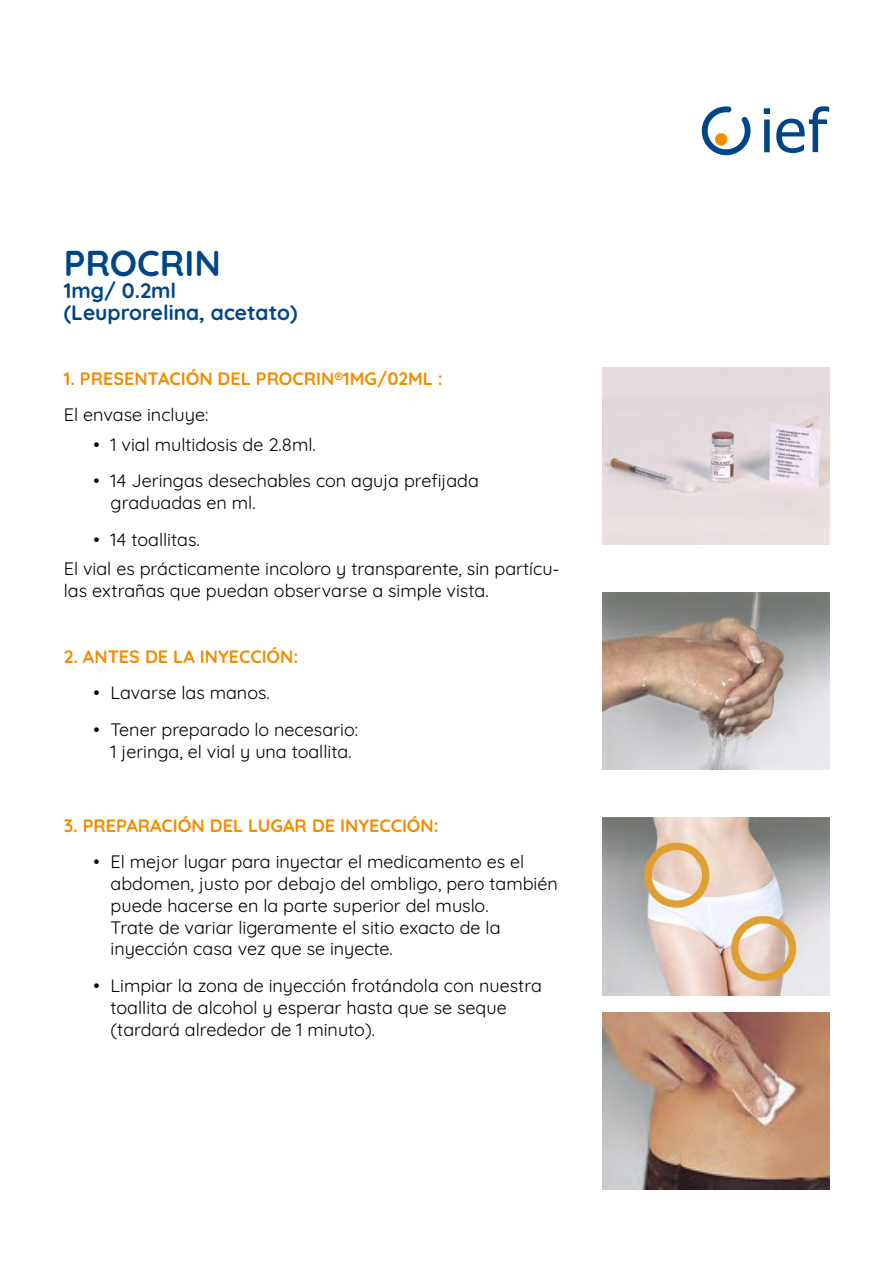
<style>
.page{position:relative;width:893px;height:1263px;background:#fff}
.page>*{position:absolute;margin:0;border:0;box-sizing:border-box;transform-origin:0 0}
.t1{font:700 36px "Quicksand";color:#004587}
.t2{font:700 21px/21.8px "Quicksand";color:#004587}
.t3{font:18px/21.8px "Quicksand";color:#000}
.t4{font:700 18px "Quicksand";color:#f28c00}
</style>
<div class="page">
<svg style="left:764px;top:108px;width:6px;height:44px"></svg>
<svg style="left:776px;top:106px;width:53px;height:47px"></svg>
<svg style="left:701px;top:106px;width:50px;height:49px"></svg>
<img style="left:602px;top:367px;width:227px;height:177px">
<img style="left:602px;top:592px;width:227px;height:178px">
<img style="left:602px;top:1012px;width:227px;height:177px">
<img style="left:602px;top:818px;width:227px;height:177px">
<h1 class="t1" style="left:64px;top:236px;width:159px">PROCRIN</h1>
<p class="t2" style="left:64px;top:277px;width:235px">1mg/ 0.2ml (Leuprorelina, acetato)</p>
<p class="t4" style="left:64px;top:364px;width:381px">1. PRESENTACIÓN DEL PROCRIN®1MG/02ML :</p>
<p class="t3" style="left:64px;top:402px;width:146px">El envase incluye:</p>
<p class="t3" style="left:94px;top:431px;width:224px">• 1 vial multidosis de 2.8ml.</p>
<p class="t3" style="left:111px;top:468px;width:370px;text-indent:-17px">• 14 Jeringas desechables con aguja prefijada graduadas en ml.</p>
<p class="t3" style="left:64px;top:523px;width:497px;line-height:29.1px;text-indent:30px">• 14 toallitas.<br>El vial es prácticamente incoloro y transparente, sin partícu-</p>
<p class="t3" style="left:64px;top:577px;width:426px">las extrañas que puedan observarse a simple vista.</p>
<p class="t4" style="left:64px;top:642px;width:236px">2. ANTES DE LA INYECCIÓN:</p>
<p class="t3" style="left:94px;top:680px;width:178px">• Lavarse las manos.</p>
<p class="t3" style="left:94px;top:717px;width:266px;text-align:center">• Tener preparado lo necesario:<br>1 jeringa, el vial y una toallita.</p>
<p class="t4" style="left:64px;top:811px;width:376px">3. PREPARACIÓN DEL LUGAR DE INYECCIÓN:</p>
<p class="t3" style="left:111px;top:849px;width:449px;text-indent:-17px">• El mejor lugar para inyectar el medicamento es el abdomen, justo por debajo del ombligo, pero también puede hacerse en la parte superior del muslo.<br>Trate de variar ligeramente el sitio exacto de la inyección casa vez que se inyecte.</p>
<p class="t3" style="left:111px;top:973px;width:433px;text-indent:-17px">• Limpiar la zona de inyección frotándola con nuestra toallita de alcohol y esperar hasta que se seque (tardará alrededor de 1 minuto).</p>
</div>
